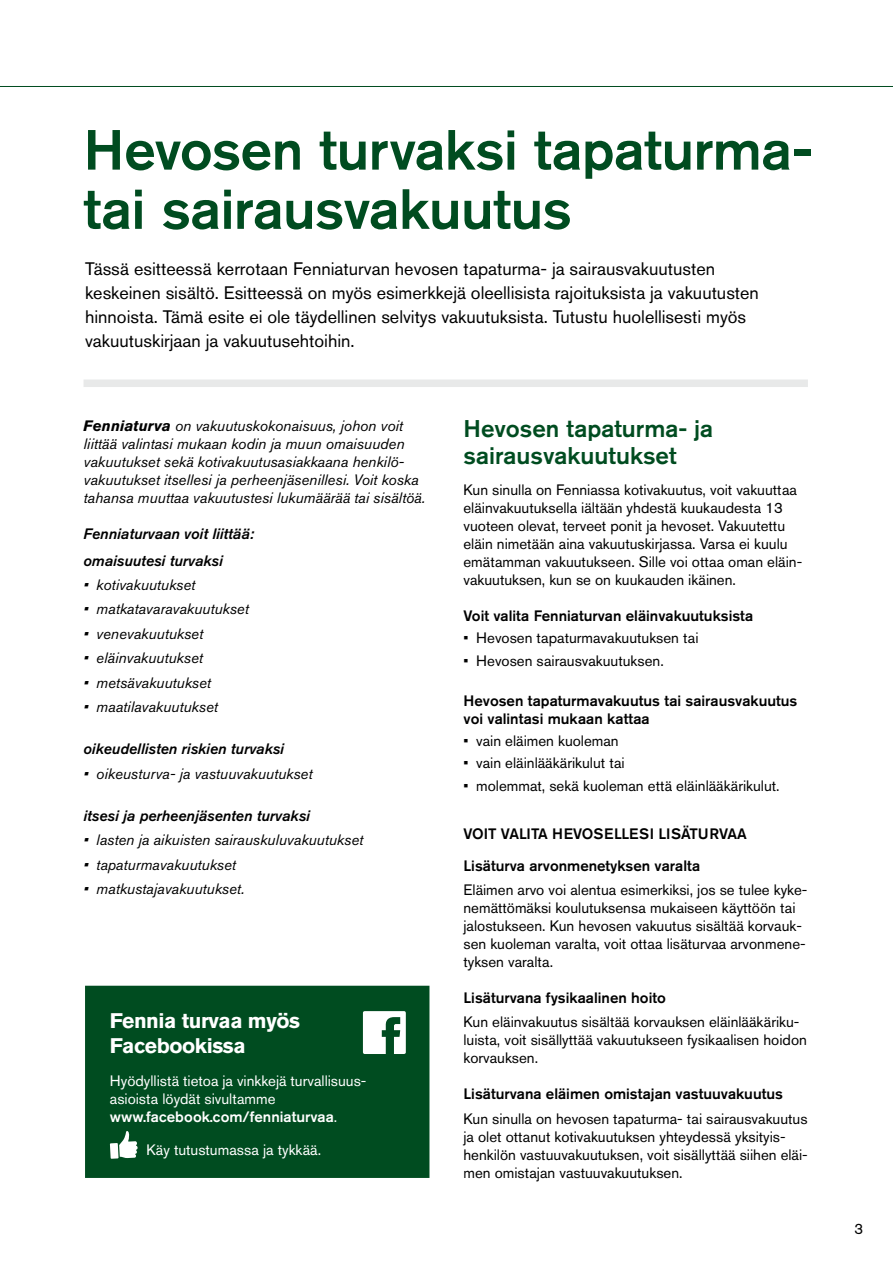
<style>
.page{position:relative;width:893px;height:1263px;background:#fff}
.page>*{position:absolute;margin:0;border:0;box-sizing:border-box;transform-origin:0 0}
.t1{font:500 56.1px/59.2px "Akzidenz Grotesk BQ";letter-spacing:-.01em;color:#004c20}
.t2{font:500 24px/27px "Akzidenz Grotesk BQ";color:#004c20}
.t3{font:700 21px/25.2px "Akzidenz Grotesk BQ";letter-spacing:-.02em;color:#fff}
.t4{font:18px/24px "Akzidenz Grotesk BQ";color:#000}
.t5{font:15px/18px "Akzidenz Grotesk BQ";color:#000}
.t6{font:italic 15px/18px "Akzidenz Grotesk BQ";color:#000}
.t7{font:500 15px/18px "Akzidenz Grotesk BQ";color:#000}
.t8{font:15px/18px "Akzidenz Grotesk BQ";color:#fff}
.t9{font:italic 15px/27px "Akzidenz Grotesk BQ Med";color:#000}
.s1{font-weight:700}
.s2{font-weight:500}
</style>
<div class="page">
<hr style="left:0;top:86px;width:893px;height:1px;background:#004c20">
<div style="left:84px;top:379px;width:724px;height:8px;background:#e8e9e9"></div>
<div style="left:85px;top:986px;width:344px;height:192px;background:#004c20"></div>
<div style="left:363px;top:1011px;width:43px;height:43px;background:#fff;border-radius:2px"></div>
<svg style="left:382px;top:1017px;width:18px;height:37px"></svg>
<svg style="left:110px;top:1131px;width:28px;height:28px"></svg>
<h1 class="t1" style="left:84px;top:119px;width:731px">Hevosen turvaksi tapaturma&shy;tai sairausvakuutus</h1>
<p class="t4" style="left:85px;top:256px;width:675px">Tässä esitteessä kerrotaan Fenniaturvan hevosen tapaturma- ja sairausvakuutusten keskeinen sisältö. Esitteessä on myös esimerkkejä oleellisista rajoituksista ja vakuutusten hinnoista. Tämä esite ei ole täydellinen selvitys vakuutuksista. Tutustu huolellisesti myös vakuutuskirjaan ja vakuutusehtoihin.</p>
<p class="t6" style="left:84px;top:416px;width:343px"><span class="s1">Fenniaturva</span> on vakuutuskokonaisuus, johon voit liittää valintasi mukaan kodin ja muun omaisuuden vakuutukset sekä kotivakuutusasiakkaana henkilö&shy;vakuutukset itsellesi ja perheenjäsenillesi. Voit koska tahansa muuttaa vakuutustesi lukumäärää tai sisältöä.</p>
<p class="t9" style="left:84px;top:520px;width:172px">Fenniaturvaan voit liittää: omaisuutesi turvaksi</p>
<p class="t6" style="left:84px;top:576px;width:113px">• kotivakuutukset</p>
<p class="t6" style="left:84px;top:600px;width:167px">• matkatavaravakuutukset</p>
<p class="t6" style="left:84px;top:624px;width:121px">• venevakuutukset</p>
<p class="t6" style="left:84px;top:649px;width:121px">• eläinvakuutukset</p>
<p class="t6" style="left:84px;top:673px;width:129px">• metsävakuutukset</p>
<p class="t6" style="left:84px;top:698px;width:136px">• maatilavakuutukset</p>
<p class="t9" style="left:84px;top:736px;width:202px">oikeudellisten riskien turvaksi</p>
<p class="t6" style="left:84px;top:764px;width:230px">• oikeusturva- ja vastuuvakuutukset</p>
<p class="t9" style="left:84px;top:802px;width:228px">itsesi ja perheenjäsenten turvaksi</p>
<p class="t6" style="left:84px;top:831px;width:281px">• lasten ja aikuisten sairauskuluvakuutukset</p>
<p class="t6" style="left:84px;top:855px;width:154px">• tapaturmavakuutukset</p>
<p class="t6" style="left:84px;top:880px;width:162px">• matkustajavakuutukset.</p>
<h3 class="t3" style="left:110px;top:1008px;width:192px">Fennia turvaa myös<br>Facebookissa</h3>
<p class="t8" style="left:110px;top:1071px;width:258px">Hyödyllistä tietoa ja vinkkejä turvallisuus&shy;asioista löydät sivultamme <span class="s2">www.facebook.com/fenniaturvaa</span>.</p>
<p class="t8" style="left:146px;top:1140px;width:176px">Käy tutustumassa ja tykkää.</p>
<h2 class="t2" style="left:463px;top:415px;width:251px">Hevosen tapaturma- ja sairausvakuutukset</h2>
<p class="t5" style="left:463px;top:481px;width:340px">Kun sinulla on Fenniassa kotivakuutus, voit vakuuttaa eläinvakuutuksella iältään yhdestä kuukaudesta 13 vuoteen olevat, terveet ponit ja hevoset. Vakuutettu eläin nimetään aina vakuutuskirjassa. Varsa ei kuulu emätamman vakuutukseen. Sille voi ottaa oman eläin&shy;vakuutuksen, kun se on kuukauden ikäinen.</p>
<p class="t7" style="left:463px;top:607px;width:291px">Voit valita Fenniaturvan eläinvakuutuksista</p>
<p class="t5" style="left:463px;top:629px;width:236px">• Hevosen tapaturmavakuutuksen tai</p>
<p class="t5" style="left:463px;top:651px;width:202px">• Hevosen sairausvakuutuksen.</p>
<p class="t7" style="left:463px;top:691px;width:335px">Hevosen tapaturmavakuutus tai sairausvakuutus voi valintasi mukaan kattaa</p>
<p class="t5" style="left:463px;top:732px;width:157px">• vain eläimen kuoleman</p>
<p class="t5" style="left:463px;top:754px;width:163px">• vain eläinlääkärikulut tai</p>
<p class="t5" style="left:463px;top:776px;width:318px">• molemmat, sekä kuoleman että eläinlääkärikulut.</p>
<p class="t7" style="left:463px;top:818px;width:285px;line-height:31.5px">VOIT VALITA HEVOSELLESI LISÄTURVAA<br>Lisäturva arvonmenetyksen varalta</p>
<p class="t5" style="left:463px;top:881px;width:345px">Eläimen arvo voi alentua esimerkiksi, jos se tulee kyke&shy;nemättömäksi koulutuksensa mukaiseen käyttöön tai jalostukseen. Kun hevosen vakuutus sisältää korvauk&shy;sen kuoleman varalta, voit ottaa lisäturvaa arvonmene&shy;tyksen varalta.</p>
<p class="t7" style="left:463px;top:988px;width:204px">Lisäturvana fysikaalinen hoito</p>
<p class="t5" style="left:463px;top:1013px;width:345px">Kun eläinvakuutus sisältää korvauksen eläinlääkäriku&shy;luista, voit sisällyttää vakuutukseen fysikaalisen hoidon korvauksen.</p>
<p class="t7" style="left:463px;top:1085px;width:321px">Lisäturvana eläimen omistajan vastuuvakuutus</p>
<p class="t5" style="left:463px;top:1109px;width:346px">Kun sinulla on hevosen tapaturma- tai sairausvakuutus ja olet ottanut kotivakuutuksen yhteydessä yksityis&shy;henkilön vastuuvakuutuksen, voit sisällyttää siihen eläi&shy;men omistajan vastuuvakuutuksen.</p>
<p class="t5" style="left:854px;top:1220px;width:10px">3</p>
</div>
